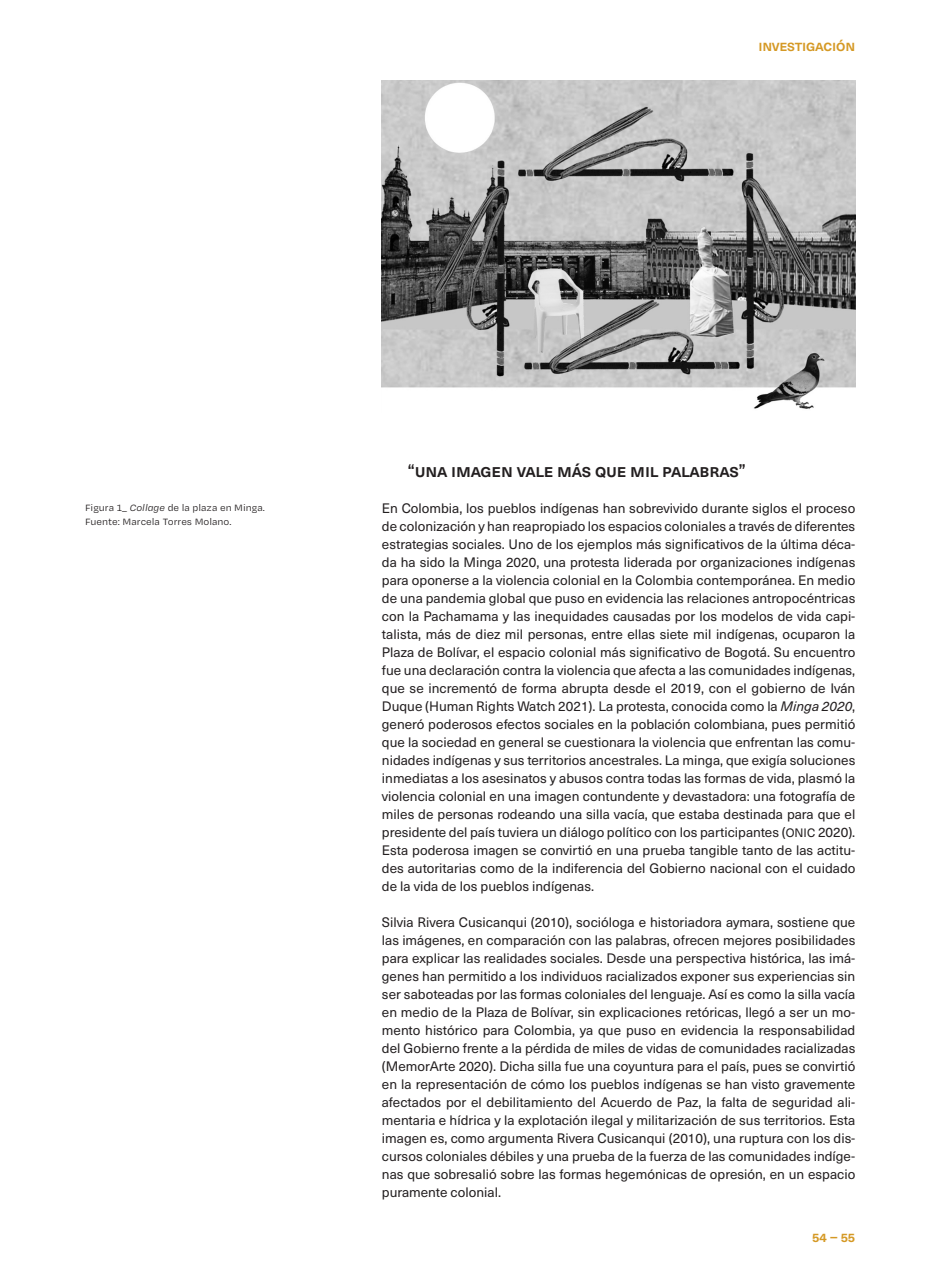
<style>
.page{position:relative;width:936px;height:1276px;background:#fff}
.page>*{position:absolute;margin:0;border:0;box-sizing:border-box;transform-origin:0 0}
.Titulo{font:500 18px "Neue Haas Unica W1 G";letter-spacing:-.01em;color:#231f20}
.t1{font:500 15px "Neue Haas Unica W1 G";letter-spacing:-.01em;color:#d59925}
.Cuerpo{font:13.5px/18px "Neue Haas Unica W1 G";color:#231f20;text-align:justify}
.Pie_de_imágenes{font:10.5px/13.5px "Degular Text";color:#231f20}
.s1{font-style:italic}
.s2{font-size:12px}
</style>
<div class="page">
<img style="left:382px;top:81px;width:473px;height:329px">
<p class="t1" style="left:758px;top:34px;width:98px">investigación</p>
<p class="Pie_de_imágenes" style="left:85px;top:500px;width:181px">Figura 1_ <span class="s1">Collage</span> de la plaza en Minga.<br>Fuente: Marcela Torres Molano.</p>
<p class="Titulo" style="left:407px;top:457px;width:340px">“una imagen vale más que mil palabras”</p>
<p class="Cuerpo" style="left:382px;top:498px;width:475px">En Colombia, los pueblos indígenas han sobrevivido durante siglos el proceso de colonización y han reapropiado los espacios coloniales a través de diferentes estrategias sociales. Uno de los ejemplos más significativos de la última déca&shy;da ha sido la Minga 2020, una protesta liderada por organizaciones indígenas para oponerse a la violencia colonial en la Colombia contemporánea. En medio de una pandemia global que puso en evidencia las relaciones antropocéntricas con la Pachamama y las inequidades causadas por los modelos de vida capi&shy;talista, más de diez mil personas, entre ellas siete mil indígenas, ocuparon la Plaza de Bolívar, el espacio colonial más significativo de Bogotá. Su encuentro fue una declaración contra la violencia que afecta a las comunidades indígenas, que se incrementó de forma abrupta desde el 2019, con el gobierno de Iván Duque (Human Rights Watch 2021). La protesta, conocida como la <span class="s1">Minga 2020</span>, generó poderosos efectos sociales en la población colombiana, pues permitió que la sociedad en general se cuestionara la violencia que enfrentan las comu&shy;nidades indígenas y sus territorios ancestrales. La minga, que exigía soluciones inmediatas a los asesinatos y abusos contra todas las formas de vida, plasmó la violencia colonial en una imagen contundente y devastadora: una fotografía de miles de personas rodeando una silla vacía, que estaba destinada para que el presidente del país tuviera un diálogo político con los participantes (<span class="s2">ONIC</span> 2020).<br>Esta poderosa imagen se convirtió en una prueba tangible tanto de las actitu&shy;des autoritarias como de la indiferencia del Gobierno nacional con el cuidado de la vida de los pueblos indígenas.</p>
<p class="Cuerpo" style="left:382px;top:912px;width:475px">Silvia Rivera Cusicanqui (2010), socióloga e historiadora aymara, sostiene que las imágenes, en comparación con las palabras, ofrecen mejores posibilidades para explicar las realidades sociales. Desde una perspectiva histórica, las imá&shy;genes han permitido a los individuos racializados exponer sus experiencias sin ser saboteadas por las formas coloniales del lenguaje. Así es como la silla vacía en medio de la Plaza de Bolívar, sin explicaciones retóricas, llegó a ser un mo&shy;mento histórico para Colombia, ya que puso en evidencia la responsabilidad del Gobierno frente a la pérdida de miles de vidas de comunidades racializadas (MemorArte 2020). Dicha silla fue una coyuntura para el país, pues se convirtió en la representación de cómo los pueblos indígenas se han visto gravemente afectados por el debilitamiento del Acuerdo de Paz, la falta de seguridad ali&shy;mentaria e hídrica y la explotación ilegal y militarización de sus territorios. Esta imagen es, como argumenta Rivera Cusicanqui (2010), una ruptura con los dis&shy;cursos coloniales débiles y una prueba de la fuerza de las comunidades indíge&shy;nas que sobresalió sobre las formas hegemónicas de opresión, en un espacio puramente colonial.</p>
<p class="t1" style="left:812px;top:1225px;width:45px">54 – 55</p>
</div>
